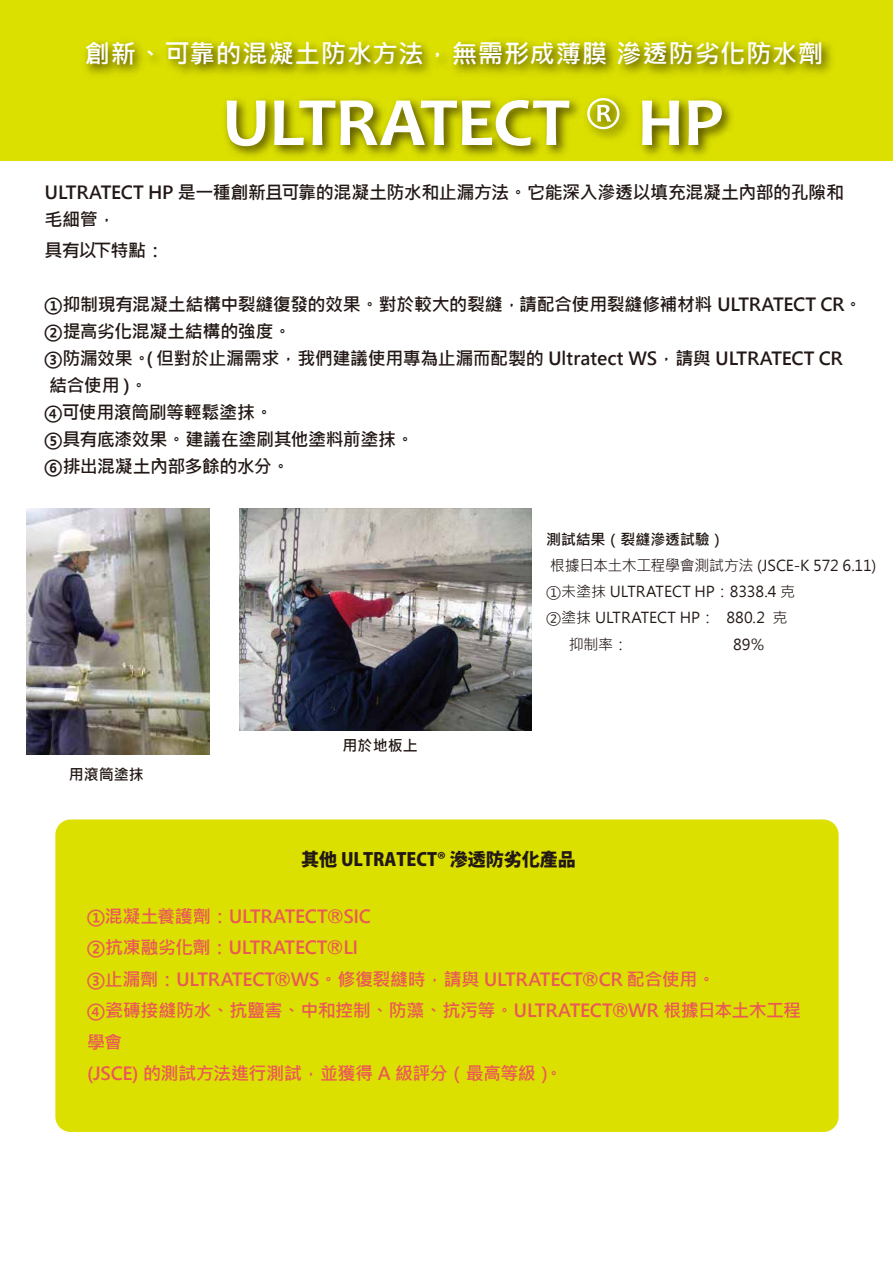
<style>
.page{position:relative;width:893px;height:1263px;background:#fff}
.page>*{position:absolute;margin:0;border:0;box-sizing:border-box;transform-origin:0 0}
.t1{font:700 69.9px "Candara";letter-spacing:-.015em;color:#fff}
.t2{font:700 25.5px "Microsoft Jheng Hei";letter-spacing:.025em;color:#fff}
.t3{font:700 18px/27px "Microsoft Jheng Hei";letter-spacing:-.02em;color:#221815}
.t4{font:700 18px/31.5px "Microsoft Jheng Hei";letter-spacing:-.02em;color:#ea5857}
.t5{font:800 18px "Koz Go Pr 6 N";color:#221815}
.t6{font:15px "Microsoft Jheng Hei";letter-spacing:-.01em;color:#221815}
.t7{font:700 15px "Microsoft Jheng Hei";letter-spacing:-.01em;color:#221815}
.t8{font:15px "Microsoft Jheng Hei UI Bold";color:#221815}
</style>
<div class="page">
<div style="left:55px;top:819px;width:784px;height:313px;background:#dbe000;border-radius:15px"></div>
<div style="left:0;top:0;width:893px;height:161px;background:#dbe000"></div>
<img style="left:85px;top:40px;width:747px;height:35px">
<img style="left:26px;top:508px;width:183px;height:247px">
<img style="left:239px;top:508px;width:293px;height:222px">
<img style="left:198px;top:73px;width:542px;height:84px">
<h2 class="t2" style="left:85px;top:38px;width:740px">創新、可靠的混凝土防水方法，無需形成薄膜 滲透防劣化防水劑</h2>
<h1 class="t1" style="left:222px;top:78px;width:502px">ULTRATECT <sup>®</sup> HP</h1>
<p class="t3" style="left:45px;top:179px;width:801px">ULTRATECT HP 是一種創新且可靠的混凝土防水和止漏方法。它能深入滲透以填充混凝土內部的孔隙和毛細管，</p>
<p class="t3" style="left:45px;top:237px;width:121px">具有以下特點：</p>
<p class="t3" style="left:45px;top:291px;width:819px">①抑制現有混凝土結構中裂縫復發的效果。對於較大的裂縫，請配合使用裂縫修補材料 ULTRATECT CR。<br>②提高劣化混凝土結構的強度。<br>③防漏效果。( 但對於止漏需求，我們建議使用專為止漏而配製的 Ultratect WS，請與 ULTRATECT CR結合使用 )。<br>④可使用滾筒刷等輕鬆塗抹。<br>⑤具有底漆效果。建議在塗刷其他塗料前塗抹。<br>⑥排出混凝土內部多餘的水分。</p>
<p class="t8" style="left:69px;top:765px;width:76px">用滾筒塗抹</p>
<p class="t8" style="left:343px;top:736px;width:76px">用於地板上</p>
<p class="t7" style="left:546px;top:530px;width:180px">測試結果（裂縫滲透試驗）</p>
<p class="t6" style="left:550px;top:556px;width:328px">根據日本土木工程學會測試方法 (JSCE-K 572 6.11)</p>
<p class="t6" style="left:546px;top:582px;width:250px">①未塗抹 ULTRATECT HP ：8338.4 克</p>
<p class="t6" style="left:546px;top:608px;width:243px">②塗抹 ULTRATECT HP： 880.2 克</p>
<p class="t6" style="left:569px;top:635px;width:61px">抑制率：</p>
<p class="t6" style="left:733px;top:635px;width:33px">89％</p>
<p class="t5" style="left:301px;top:849px;width:276px">其他 ULTRATECT® 滲透防劣化產品</p>
<p class="t4" style="left:87px;top:900px;width:716px">①混凝土養護劑：ULTRATECT®SIC<br>②抗凍融劣化劑：ULTRATECT®LI<br>③止漏劑：ULTRATECT®WS。修復裂縫時，請與 ULTRATECT®CR 配合使用。<br>④瓷磚接縫防水、抗鹽害、中和控制、防藻、抗污等。ULTRATECT®WR 根據日本土木工程學會<br>(JSCE) 的測試方法進行測試，並獲得 A 級評分（最高等級）。</p>
</div>
